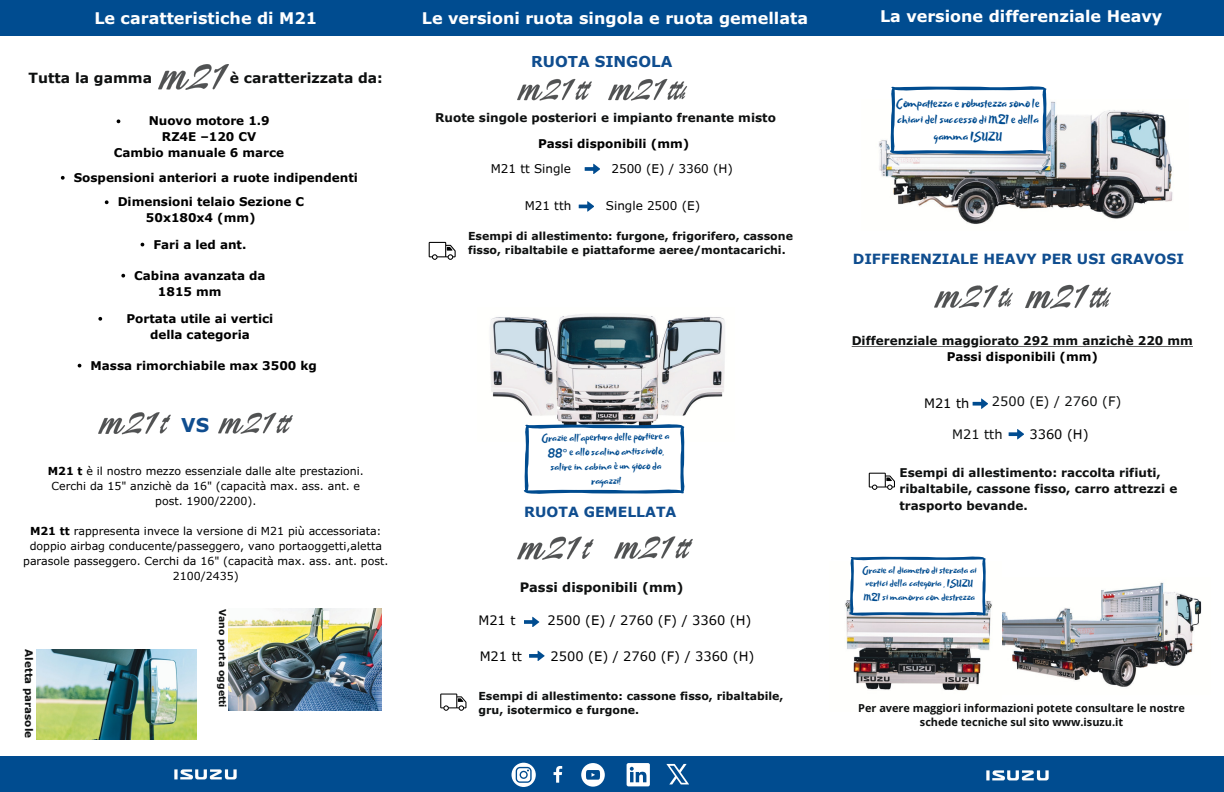
<style>
.page{position:relative;width:1224px;height:792px;background:#fff}
.page>*{position:absolute;margin:0;border:0;box-sizing:border-box;transform-origin:0 0}
.t1{font:700 19px "Verdana Pro";color:#0f4d8f}
.t2{font:700 16px "Verdana Pro";color:#fff}
.t3{font:700 15px "Verdana Pro";color:#0f4d8f}
.t4{font:700 14px "Verdana Pro";color:#0f4d8f}
.t5{font:700 14px "Verdana Pro";color:#0e1010}
.t6{font:13px "Verdana Pro";color:#000}
.t7{font:13px "Verdana Pro";color:#0e1010}
.t8{font:700 13px "Verdana Pro";color:#0e1010}
.t9{font:12.7px/16.9px "Beach Resort";color:#004c90;text-align:center}
.t10{font:700 12px/15.8px "Verdana Pro";color:#000;text-align:center}
.t11{font:700 12px/16.5px "Verdana Pro";color:#0e1010}
.t12{font:12px "Verdana Pro";color:#000}
.t13{font:11.1px/14.7px "Beach Resort";color:#004c90;text-align:center}
.t14{font:11px/15px "Verdana Pro";color:#000;text-align:center}
.t15{font:700 11px/14.2px "Verdana Pro";color:#0e1010}
.t16{font:700 11px/14.2px "Open Sans";color:#0e1010;text-align:center}
.t17{font:10.5px/13.7px "Beach Resort";color:#004c90}
.t18{font:700 10.4px "Verdana Pro";color:#0e1010}
.t19{font:700 9.4px "Verdana Pro";color:#0e1010}
.s1{font-weight:700}
.s2{font-family:"Noto Sans"}
</style>
<div class="page">
<div style="left:0;top:0;width:1224px;height:35px;background:#004c90"></div>
<div style="left:0;top:757px;width:1224px;height:35px;background:#004c90"></div>
<img style="left:174px;top:769px;width:63px;height:11px">
<img style="left:986px;top:770px;width:63px;height:11px">
<img style="left:879px;top:101px;width:294px;height:123px">
<svg style="left:869px;top:473px;width:26px;height:17px"></svg>
<svg style="left:973px;top:399px;width:15px;height:10px"></svg>
<svg style="left:852px;top:346px;width:341px;height:1px"></svg>
<svg style="left:1009px;top:429px;width:15px;height:10px"></svg>
<img style="left:935px;top:285px;width:78px;height:24px">
<img style="left:1025px;top:284px;width:86px;height:25px">
<img style="left:517px;top:78px;width:75px;height:23px">
<img style="left:608px;top:78px;width:80px;height:23px">
<svg style="left:429px;top:242px;width:27px;height:18px"></svg>
<svg style="left:440px;top:694px;width:26px;height:17px"></svg>
<img style="left:1002px;top:582px;width:200px;height:105px">
<img style="left:37px;top:650px;width:159px;height:89px">
<img style="left:158px;top:64px;width:71px;height:26px">
<img style="left:228px;top:609px;width:153px;height:102px">
<img style="left:98px;top:412px;width:73px;height:23px">
<img style="left:218px;top:412px;width:75px;height:22px">
<svg style="left:524px;top:617px;width:15px;height:10px"></svg>
<svg style="left:529px;top:651px;width:16px;height:10px"></svg>
<svg style="left:585px;top:164px;width:15px;height:10px"></svg>
<svg style="left:579px;top:201px;width:15px;height:11px"></svg>
<img style="left:517px;top:536px;width:77px;height:24px">
<img style="left:614px;top:536px;width:79px;height:24px">
<img style="left:490px;top:314px;width:235px;height:128px">
<svg style="left:524px;top:424px;width:160px;height:70px"></svg>
<svg style="left:890px;top:86px;width:157px;height:68px"></svg>
<img style="left:845px;top:600px;width:147px;height:91px">
<svg style="left:849px;top:557px;width:137px;height:59px"></svg>
<svg style="left:512px;top:763px;width:24px;height:24px"></svg>
<svg style="left:553px;top:766px;width:10px;height:17px"></svg>
<svg style="left:581px;top:763px;width:23px;height:23px"></svg>
<svg style="left:627px;top:763px;width:23px;height:23px"></svg>
<svg style="left:117px;top:119px;width:3px;height:4px"></svg>
<svg style="left:61px;top:176px;width:4px;height:4px"></svg>
<svg style="left:98px;top:317px;width:4px;height:4px"></svg>
<svg style="left:105px;top:200px;width:4px;height:4px"></svg>
<svg style="left:121px;top:274px;width:4px;height:4px"></svg>
<svg style="left:78px;top:364px;width:3px;height:4px"></svg>
<svg style="left:666px;top:764px;width:23px;height:20px"></svg>
<h6 class="t2" style="left:94px;top:8px;width:224px">Le caratteristiche di M21</h6>
<p class="t2" style="left:422px;top:8px;width:388px">Le versioni ruota singola e ruota gemellata</p>
<h5 class="t2" style="left:880px;top:6px;width:284px">La versione differenziale Heavy</h5>
<p class="t5" style="left:29px;top:69px;width:125px">Tutta la gamma</p>
<p class="t5" style="left:230px;top:69px;width:155px">è caratterizzata da:</p>
<p class="t10" style="left:149px;top:113px;width:123px">Nuovo motore 1.9<br>RZ4E –120 CV</p>
<p class="t10" style="left:114px;top:144px;width:172px">Cambio manuale 6 marce</p>
<h4 class="t10" style="left:74px;top:169px;width:286px">Sospensioni anteriori a ruote indipendenti</h4>
<p class="t10" style="left:118px;top:194px;width:188px">Dimensioni telaio Sezione C</p>
<p class="t10" style="left:146px;top:209px;width:111px">50x180x4 (mm)</p>
<p class="t10" style="left:153px;top:236px;width:94px">Fari a led ant.</p>
<p class="t10" style="left:134px;top:267px;width:133px">Cabina avanzata da</p>
<h5 class="t10" style="left:158px;top:283px;width:65px">1815 mm</h5>
<p class="t10" style="left:126px;top:310px;width:148px">Portata utile ai vertici della categoria</p>
<p class="t10" style="left:91px;top:357px;width:228px">Massa rimorchiabile max 3500 kg</p>
<h1 class="t1" style="left:181px;top:413px;width:29px">VS</h1>
<p class="t14" style="left:48px;top:463px;width:317px"><span class="s1">M21 t</span> è il nostro mezzo essenziale dalle alte prestazioni.</p>
<p class="t14" style="left:52px;top:478px;width:310px">Cerchi da 15" anzichè da 16" (capacità max. ass. ant. e</p>
<p class="t14" style="left:155px;top:493px;width:103px">post. 1900/2200).</p>
<p class="t14" style="left:30px;top:523px;width:353px"><span class="s1">M21 tt</span> rappresenta invece la versione di M21 più accessoriata:</p>
<p class="t14" style="left:23px;top:538px;width:367px">doppio airbag conducente/passeggero, vano portaoggetti,aletta parasole passeggero. Cerchi da 16" (capacità max. ass. ant. post.<br>2100/2435)</p>
<p class="t18" style="left:36px;top:649px;width:90px;rotate:90deg">Aletta parasole</p>
<p class="t19" style="left:229px;top:609px;width:100px;rotate:90deg">Vano porta oggetti</p>
<p class="t3" style="left:531px;top:52px;width:143px">RUOTA SINGOLA</p>
<p class="t11" style="left:435px;top:109px;width:342px">Ruote singole posteriori e impianto frenante misto</p>
<h5 class="t10" style="left:538px;top:135px;width:153px">Passi disponibili (mm)</h5>
<p class="t12" style="left:491px;top:161px;width:82px">M21 tt Single</p>
<p class="t12" style="left:611px;top:161px;width:123px">2500 (E) / 3360 (H)</p>
<p class="t12" style="left:525px;top:198px;width:48px">M21 tth</p>
<p class="t12" style="left:606px;top:198px;width:96px">Single 2500 (E)</p>
<p class="t15" style="left:468px;top:229px;width:326px">Esempi di allestimento: furgone, frigorifero, cassone fisso, ribaltabile e piattaforme aeree/montacarichi.</p>
<p class="t13" style="left:541px;top:432px;width:130px;rotate:-1deg">Grazie all’apertura delle portiere a<br>88<span class="s2">°</span> e allo scalino antiscivolo, salire in cabina è un gioco da ragazzi!</p>
<h2 class="t4" style="left:524px;top:503px;width:154px">RUOTA GEMELLATA</h2>
<p class="t8" style="left:520px;top:579px;width:165px">Passi disponibili (mm)</p>
<p class="t6" style="left:478px;top:612px;width:39px">M21 t</p>
<p class="t6" style="left:548px;top:612px;width:205px">2500 (E) / 2760 (F) / 3360 (H)</p>
<p class="t6" style="left:480px;top:648px;width:44px">M21 tt</p>
<p class="t6" style="left:551px;top:648px;width:205px">2500 (E) / 2760 (F) / 3360 (H)</p>
<p class="t15" style="left:478px;top:688px;width:307px">Esempi di allestimento: cassone fisso, ribaltabile, gru, isotermico e furgone.</p>
<p class="t9" style="left:896px;top:95px;width:145px">Compattezza e robustezza sono le chiavi del successo di M21 e della gamma ISUZU</p>
<p class="t4" style="left:853px;top:249px;width:333px">DIFFERENZIALE HEAVY PER USI GRAVOSI</p>
<p class="t11" style="left:852px;top:332px;width:343px">Differenziale maggiorato 292 mm anzichè 220 mm</p>
<p class="t10" style="left:947px;top:348px;width:153px">Passi disponibili (mm)</p>
<p class="t7" style="left:992px;top:393px;width:131px">2500 (E) / 2760 (F)</p>
<h5 class="t6" style="left:1029px;top:426px;width:61px">3360 (H)</h5>
<p class="t6" style="left:924px;top:395px;width:47px">M21 th</p>
<h4 class="t7" style="left:952px;top:426px;width:52px">M21 tth</h4>
<p class="t11" style="left:900px;top:464px;width:279px">Esempi di allestimento: raccolta rifiuti, ribaltabile, cassone fisso, carro attrezzi e trasporto bevande.</p>
<p class="t17" style="left:862px;top:564px;width:116px">Grazie al diametro di sterzata ai vertici della categoria , ISUZU<br>M21 si manovra con destrezza</p>
<p class="t16" style="left:858px;top:700px;width:328px">Per avere maggiori informazioni potete consultare le nostre schede tecniche sul sito www.isuzu.it</p>
</div>
